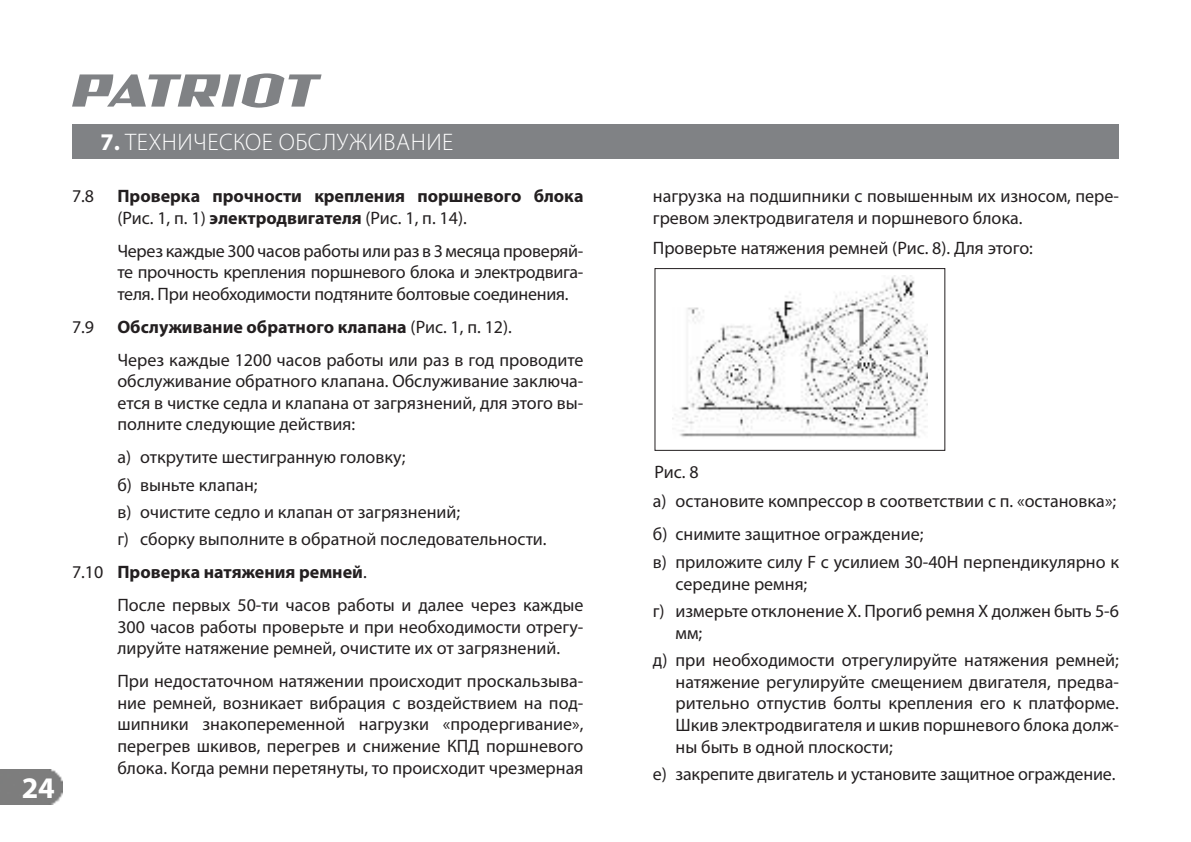
<style>
.page{position:relative;width:1191px;height:842px;background:#fff}
.page>*{position:absolute;margin:0;border:0;box-sizing:border-box;transform-origin:0 0}
.t1{font:700 30px "Myriad Pro";color:#fff}
.t2{font:300 24px "Myriad Pro";letter-spacing:.02em;color:#fff}
.t3{font:18px/21.6px "Myriad Pro";color:#231f20}
.t4{font:700 18px/21.6px "Myriad Pro";color:#231f20}
.s1{font-weight:700}
.s2{font-weight:400}
</style>
<div class="page">
<div style="left:0;top:770px;width:62px;height:35px;background:#7d7d7d"></div>
<svg style="left:72px;top:73px;width:249px;height:35px"></svg>
<div style="left:72px;top:124px;width:1047px;height:34px;background:#808285"></div>
<img style="left:672px;top:276px;width:255px;height:162px">
<div style="left:654px;top:268px;width:291px;height:183px;border:1px solid #231f20"></div>
<h1 class="t1" style="left:22px;top:773px;width:34px">24</h1>
<h2 class="t2" style="left:100px;top:131px;width:354px"><span class="s1">7.</span> ТЕХНИЧЕСКОЕ ОБСЛУЖИВАНИЕ</h2>
<p class="t3" style="left:72px;top:186px;width:24px">7.8</p>
<p class="t4" style="left:117px;top:186px;width:467px">Проверка прочности крепления поршневого блока <span class="s2">(Рис. 1, п. 1)</span> электродвигателя <span class="s2">(Рис. 1, п. 14).</span></p>
<p class="t3" style="left:117px;top:240px;width:467px;text-align:justify">Через каждые 300 часов работы или раз в 3 месяца проверяй&shy;те прочность крепления поршневого блока и электродвига&shy;теля. При необходимости подтяните болтовые соединения.</p>
<p class="t3" style="left:72px;top:317px;width:24px">7.9</p>
<p class="t3" style="left:117px;top:311px;width:467px;line-height:33px"><span class="s1">Обслуживание обратного клапана</span> (Рис. 1, п. 12).<br>Через каждые 1200 часов работы или раз в год проводите</p>
<p class="t3" style="left:117px;top:371px;width:467px;text-align:justify">обслуживание обратного клапана. Обслуживание заключа&shy;ется в чистке седла и клапана от загрязнений, для этого вы&shy;полните следующие действия:</p>
<p class="t3" style="left:117px;top:444px;width:431px;line-height:27.2px">а) открутите шестигранную головку;<br>б) выньте клапан;<br>в) очистите седло и клапан от загрязнений;<br>г) сборку выполните в обратной последовательности.</p>
<p class="t3" style="left:117px;top:556px;width:467px;line-height:33px;text-indent:-45px">7.10 <span class="s1">Проверка натяжения ремней</span>.<br>После первых 50-ти часов работы и далее через каждые</p>
<p class="t3" style="left:117px;top:616px;width:467px">300 часов работы проверьте и при необходимости отрегу&shy;лируйте натяжение ремней, очистите их от загрязнений.</p>
<p class="t3" style="left:117px;top:671px;width:467px;text-align:justify">При недостаточном натяжении происходит проскальзыва&shy;ние ремней, возникает вибрация с воздействием на под&shy;шипники знакопеременной нагрузки «продергивание», перегрев шкивов, перегрев и снижение КПД поршневого блока. Когда ремни перетянуты, то происходит чрезмерная</p>
<p class="t3" style="left:653px;top:186px;width:467px">нагрузка на подшипники с повышенным их износом, пере&shy;гревом электродвигателя и поршневого блока.</p>
<p class="t3" style="left:653px;top:237px;width:382px">Проверьте натяжения ремней (Рис. 8). Для этого:</p>
<p class="t3" style="left:654px;top:461px;width:46px">Рис. 8</p>
<p class="t3" style="left:653px;top:485px;width:465px;line-height:33.4px">а) остановите компрессор в соответствии с п. «остановка»; б) снимите защитное ограждение;</p>
<p class="t3" style="left:675px;top:552px;width:445px;text-indent:-23px">в) приложите силу F с усилием 30-40Н перпендикулярно к середине ремня;</p>
<p class="t3" style="left:675px;top:601px;width:445px;text-indent:-23px">г) измерьте отклонение Х. Прогиб ремня Х должен быть 5-6 мм;</p>
<p class="t3" style="left:675px;top:650px;width:445px;text-align:justify;text-indent:-23px">д) при необходимости отрегулируйте натяжения ремней; натяжение регулируйте смещением двигателя, предва&shy;рительно отпустив болты крепления его к платформе.<br>Шкив электродвигателя и шкив поршневого блока долж&shy;ны быть в одной плоскости;</p>
<p class="t3" style="left:653px;top:764px;width:464px">е) закрепите двигатель и установите защитное ограждение.</p>
</div>
